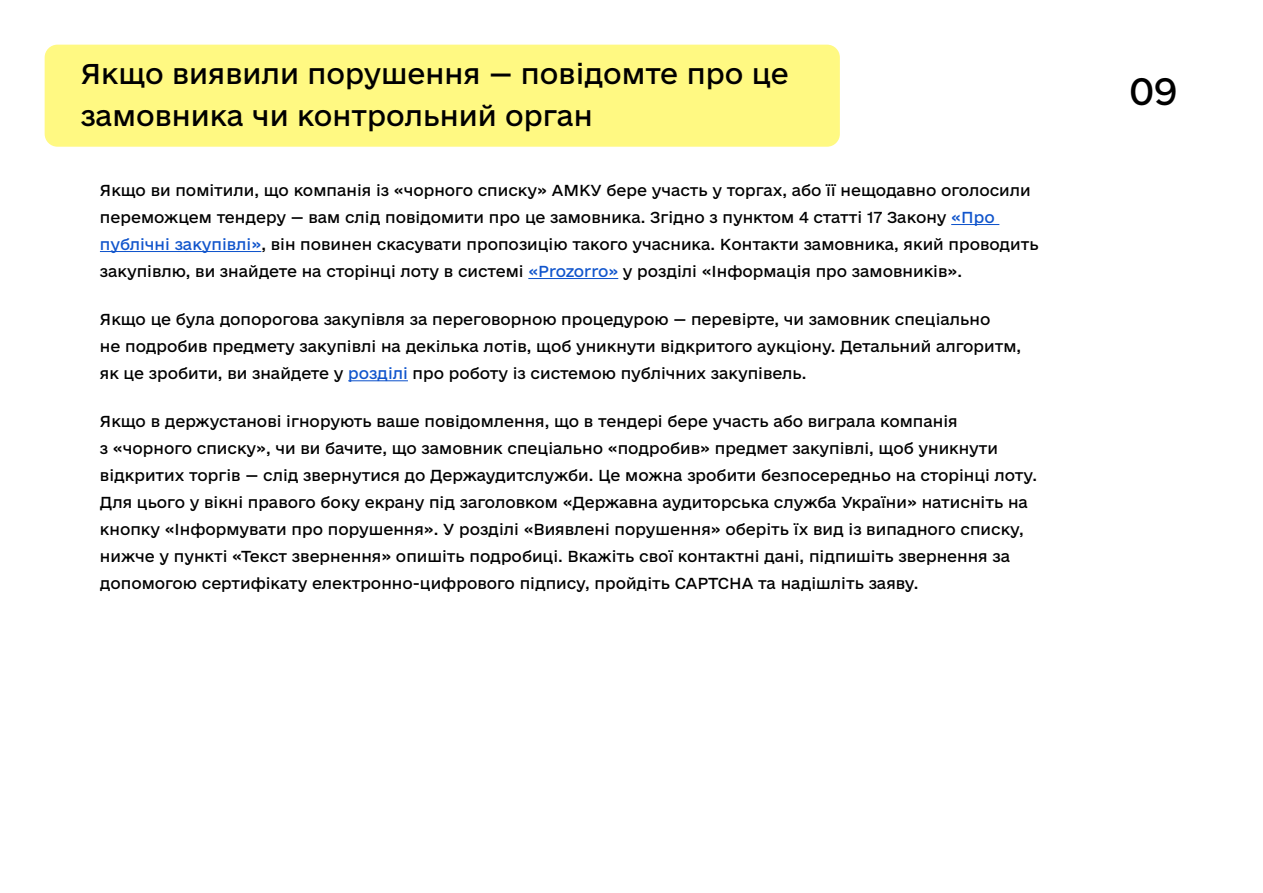
<style>
.page{position:relative;width:1263px;height:893px;background:#fff}
.page>*{position:absolute;margin:0;border:0;box-sizing:border-box;transform-origin:0 0}
.t1{font:36px "e Ukraine Regular";color:#000}
.t2{font:27px/42px "e Ukraine Regular";color:#000}
.t3{font:15px/27px "e Ukraine Regular";color:#000}
.s1{color:#15c}
</style>
<div class="page">
<div style="left:45px;top:45px;width:795px;height:102px;background:#fff982;border-radius:13px"></div>
<hr style="left:951px;top:224px;width:48px;height:1px;background:#15c">
<hr style="left:100px;top:251px;width:161px;height:1px;background:#15c">
<hr style="left:528px;top:278px;width:90px;height:1px;background:#15c">
<hr style="left:348px;top:380px;width:60px;height:1px;background:#15c">
<h2 class="t2" style="left:81px;top:54px;width:709px">Якщо виявили порушення — повідомте про це замовника чи контрольний орган</h2>
<p class="t3" style="left:100px;top:177px;width:940px">Якщо ви помітили, що компанія із «чорного списку» АМКУ бере участь у торгах, або її нещодавно оголосили переможцем тендеру — вам слід повідомити про це замовника. Згідно з пунктом 4 статті 17 Закону <span class="s1">«Про публічні закупівлі»</span>, він повинен скасувати пропозицію такого учасника. Контакти замовника, який проводить закупівлю, ви знайдете на сторінці лоту в системі <span class="s1">«Prozorro»</span> у розділі «Інформація про замовників».</p>
<p class="t3" style="left:100px;top:306px;width:923px">Якщо це була допорогова закупівля за переговорною процедурою — перевірте, чи замовник спеціально<br>не подробив предмету закупівлі на декілька лотів, щоб уникнути відкритого аукціону. Детальний алгоритм, як це зробити, ви знайдете у <span class="s1">розділі</span> про роботу із системою публічних закупівель.</p>
<p class="t3" style="left:100px;top:409px;width:939px">Якщо в держустанові ігнорують ваше повідомлення, що в тендері бере участь або виграла компанія<br>з «чорного списку», чи ви бачите, що замовник спеціально «подробив» предмет закупівлі, щоб уникнути відкритих торгів — слід звернутися до Держаудитслужби. Це можна зробити безпосередньо на сторінці лоту.<br>Для цього у вікні правого боку екрану під заголовком «Державна аудиторська служба України» натисніть на кнопку «Інформувати про порушення». У розділі «Виявлені порушення» оберіть їх вид із випадного списку, нижче у пункті «Текст звернення» опишіть подробиці. Вкажіть свої контактні дані, підпишіть звернення за допомогою сертифікату електронно-цифрового підпису, пройдіть CAPTCHA та надішліть заяву.</p>
<h1 class="t1" style="left:1129px;top:69px;width:50px">09</h1>
</div>
